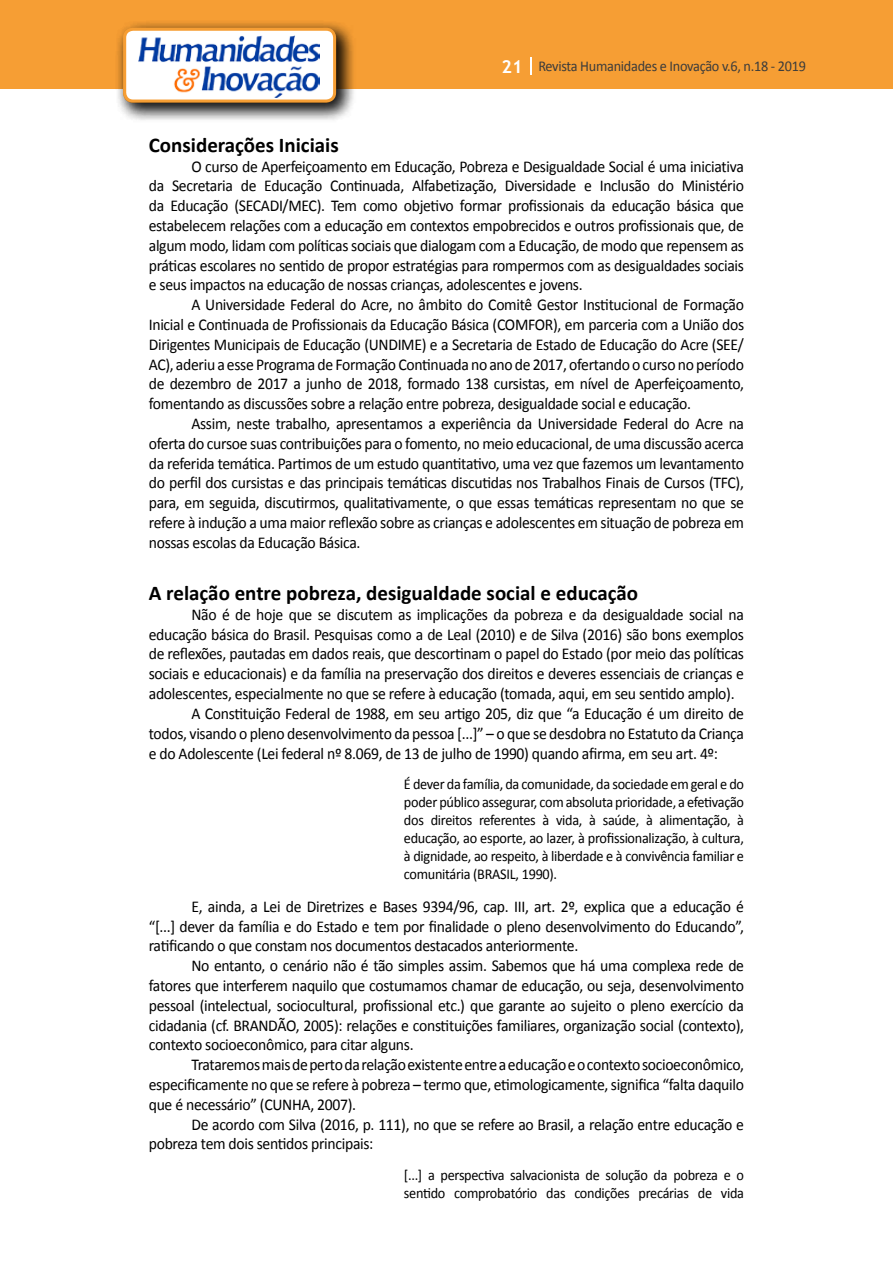
<style>
.page{position:relative;width:893px;height:1263px;background:#fff}
.page>*{position:absolute;margin:0;border:0;box-sizing:border-box;transform-origin:0 0}
.t1{font:700 21px "Calibri";color:#000}
.t2{font:16.5px/19.8px "Calibri";letter-spacing:-.02em;color:#000;text-align:justify;scale:.95 1}
.t3{font:15px/18px "Calibri";letter-spacing:-.02em;color:#000;text-align:justify;scale:.95 1}
.t4{font:15px "Calibri";letter-spacing:-.02em;color:#3c3c3b;scale:.95 1}
.s1{font-family:"Trebuchet MS";font-weight:700;font-size:18px;color:#fff}
</style>
<div class="page">
<div style="left:0;top:0;width:893px;height:88px;background:#f69e34"></div>
<svg style="left:530px;top:57px;width:2px;height:18px"></svg>
<div style="left:115px;top:19px;width:241px;height:104px;background:#000;opacity:.75"></div>
<div style="left:125px;top:29px;width:210px;height:72px;background:#fff;border-radius:9px"></div>
<img style="left:138px;top:35px;width:181px;height:62px">
<div style="left:123px;top:28px;width:213px;height:75px;border:3px solid #f69e34;border-radius:9px"></div>
<p class="t4" style="left:501px;top:57px;width:322px"><span class="s1">21</span> Revista Humanidades e Inovação v.6, n.18 - 2019</p>
<p class="t1" style="left:149px;top:130px;width:192px">Considerações Iniciais</p>
<p class="t2" style="left:149px;top:156px;width:628px;text-indent:43px">O curso de Aperfeiçoamento em Educação, Pobreza e Desigualdade Social é uma iniciativa da Secretaria de Educação Continuada, Alfabetização, Diversidade e Inclusão do Ministério da Educação (SECADI/MEC). Tem como objetivo formar profissionais da educação básica que estabelecem relações com a educação em contextos empobrecidos e outros profissionais que, de algum modo, lidam com políticas sociais que dialogam com a Educação, de modo que repensem as práticas escolares no sentido de propor estratégias para rompermos com as desigualdades sociais e seus impactos na educação de nossas crianças, adolescentes e jovens.</p>
<p class="t2" style="left:149px;top:295px;width:628px;text-indent:43px">A Universidade Federal do Acre, no âmbito do Comitê Gestor Institucional de Formação Inicial e Continuada de Profissionais da Educação Básica (COMFOR), em parceria com a União dos Dirigentes Municipais de Educação (UNDIME) e a Secretaria de Estado de Educação do Acre (SEE/ AC), aderiu a esse Programa de Formação Continuada no ano de 2017, ofertando o curso no período de dezembro de 2017 a junho de 2018, formado 138 cursistas, em nível de Aperfeiçoamento, fomentando as discussões sobre a relação entre pobreza, desigualdade social e educação.</p>
<p class="t2" style="left:149px;top:414px;width:628px;text-indent:43px">Assim, neste trabalho, apresentamos a experiência da Universidade Federal do Acre na oferta do cursoe suas contribuições para o fomento, no meio educacional, de uma discussão acerca da referida temática. Partimos de um estudo quantitativo, uma vez que fazemos um levantamento do perfil dos cursistas e das principais temáticas discutidas nos Trabalhos Finais de Cursos (TFC), para, em seguida, discutirmos, qualitativamente, o que essas temáticas representam no que se refere à indução a uma maior reflexão sobre as crianças e adolescentes em situação de pobreza em nossas escolas da Educação Básica.</p>
<p class="t1" style="left:149px;top:578px;width:491px">A relação entre pobreza, desigualdade social e educação</p>
<p class="t2" style="left:191px;top:604px;width:583px">Não é de hoje que se discutem as implicações da pobreza e da desigualdade social na</p>
<p class="t2" style="left:149px;top:624px;width:628px">educação básica do Brasil. Pesquisas como a de Leal (2010) e de Silva (2016) são bons exemplos</p>
<p class="t2" style="left:149px;top:644px;width:628px">de reflexões, pautadas em dados reais, que descortinam o papel do Estado (por meio das políticas</p>
<p class="t2" style="left:149px;top:664px;width:628px">sociais e educacionais) e da família na preservação dos direitos e deveres essenciais de crianças e</p>
<p class="t2" style="left:149px;top:684px;width:618px">adolescentes, especialmente no que se refere à educação (tomada, aqui, em seu sentido amplo).</p>
<p class="t2" style="left:191px;top:703px;width:583px">A Constituição Federal de 1988, em seu artigo 205, diz que “a Educação é um direito de</p>
<p class="t2" style="left:149px;top:723px;width:628px">todos, visando o pleno desenvolvimento da pessoa [...]” – o que se desdobra no Estatuto da Criança</p>
<p class="t2" style="left:149px;top:743px;width:601px">e do Adolescente (Lei federal nº 8.069, de 13 de julho de 1990) quando afirma, em seu art. 4º:</p>
<p class="t3" style="left:404px;top:775px;width:360px">É dever da família, da comunidade, da sociedade em geral e do poder público assegurar, com absoluta prioridade, a efetivação dos direitos referentes à vida, à saúde, à alimentação, à educação, ao esporte, ao lazer, à profissionalização, à cultura, à dignidade, ao respeito, à liberdade e à convivência familiar e comunitária (BRASIL, 1990).</p>
<p class="t2" style="left:149px;top:896px;width:628px;text-indent:43px">E, ainda, a Lei de Diretrizes e Bases 9394/96, cap. III, art. 2º, explica que a educação é “[...] dever da família e do Estado e tem por finalidade o pleno desenvolvimento do Educando”, ratificando o que constam nos documentos destacados anteriormente.</p>
<p class="t2" style="left:149px;top:956px;width:628px;text-indent:43px">No entanto, o cenário não é tão simples assim. Sabemos que há uma complexa rede de fatores que interferem naquilo que costumamos chamar de educação, ou seja, desenvolvimento pessoal (intelectual, sociocultural, profissional etc.) que garante ao sujeito o pleno exercício da cidadania (cf. BRANDÃO, 2005): relações e constituições familiares, organização social (contexto), contexto socioeconômico, para citar alguns.</p>
<p class="t2" style="left:149px;top:1055px;width:628px;text-indent:43px">Trataremos mais de perto da relação existente entre a educação e o contexto socioeconômico, especificamente no que se refere à pobreza – termo que, etimologicamente, significa “falta daquilo que é necessário” (CUNHA, 2007).</p>
<p class="t2" style="left:149px;top:1114px;width:628px;text-indent:43px">De acordo com Silva (2016, p. 111), no que se refere ao Brasil, a relação entre educação e pobreza tem dois sentidos principais:</p>
<p class="t3" style="left:404px;top:1166px;width:359px">[...] a perspectiva salvacionista de solução da pobreza e o sentido comprobatório das condições precárias de vida</p>
</div>
